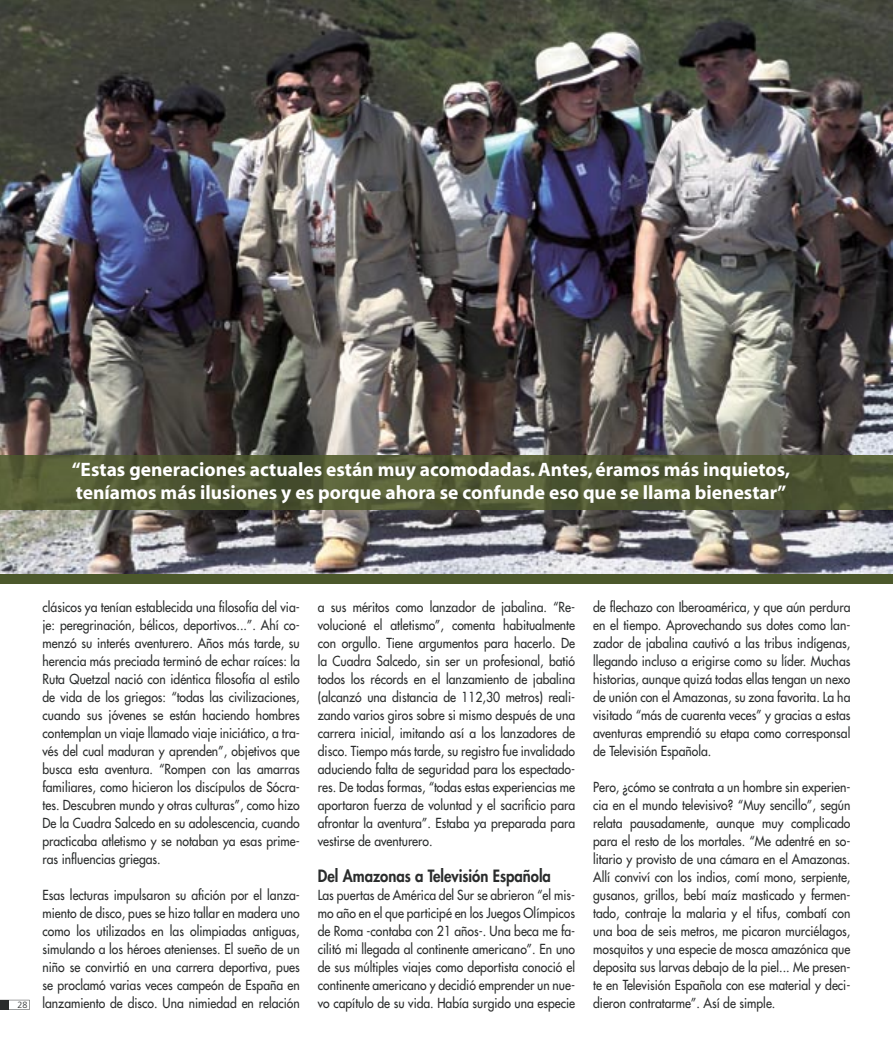
<style>
.page{position:relative;width:893px;height:1042px;background:#fff}
.page>*{position:absolute;margin:0;border:0;box-sizing:border-box;transform-origin:0 0}
.t1{font:700 19.5px/23.4px "Myriad";color:#fff}
.t2{font:800 16.5px "Futura";color:#2a2c2c;scale:.9 1}
.t3{font:13.5px/18px "Futura";color:#2a2c2c;text-align:justify;scale:.9 1}
.t4{font:9px "Bastardus Sans";color:#2a2c2c}
</style>
<div class="page">
<img style="left:0;top:0;width:893px;height:574px">
<img style="left:0;top:455px;width:893px;height:55px">
<div style="left:0;top:574px;width:893px;height:9px;background:#4c582b"></div>
<svg style="left:9px;top:1000px;width:21px;height:9px"></svg>
<div style="left:0;top:1000px;width:9px;height:9px;background:#2a2c2c"></div>
<h1 class="t1" style="left:72px;top:458px;width:720px">“Estas generaciones actuales están muy acomodadas. Antes, éramos más inquietos, teníamos más ilusiones y es porque ahora se confunde eso que se llama bienestar”</h1>
<p class="t3" style="left:43px;top:598px;width:287px">clásicos ya tenían establecida una filosofía del via&shy;je: peregrinación, bélicos, deportivos...”. Ahí co&shy;menzó su interés aventurero. Años más tarde, su herencia más preciada terminó de echar raíces: la Ruta Quetzal nació con idéntica filosofía al estilo de vida de los griegos: “todas las civilizaciones, cuando sus jóvenes se están haciendo hombres contemplan un viaje llamado viaje iniciático, a tra&shy;vés del cual maduran y aprenden”, objetivos que busca esta aventura. “Rompen con las amarras familiares, como hicieron los discípulos de Sócra&shy;tes. Descubren mundo y otras culturas”, como hizo De la Cuadra Salcedo en su adolescencia, cuando practicaba atletismo y se notaban ya esas prime&shy;ras influencias griegas.</p>
<p class="t3" style="left:43px;top:886px;width:287px">Esas lecturas impulsaron su afición por el lanza&shy;miento de disco, pues se hizo tallar en madera uno como los utilizados en las olimpiadas antiguas, simulando a los héroes atenienses. El sueño de un niño se convirtió en una carrera deportiva, pues se proclamó varias veces campeón de España en lanzamiento de disco. Una nimiedad en relación</p>
<p class="t3" style="left:593px;top:598px;width:287px">de flechazo con Iberoamérica, y que aún perdura en el tiempo. Aprovechando sus dotes como lan&shy;zador de jabalina cautivó a las tribus indígenas, llegando incluso a erigirse como su líder. Muchas historias, aunque quizá todas ellas tengan un nexo de unión con el Amazonas, su zona favorita. La ha visitado “más de cuarenta veces” y gracias a estas aventuras emprendió su etapa como corresponsal de Televisión Española.</p>
<p class="t3" style="left:593px;top:778px;width:287px">Pero, ¿cómo se contrata a un hombre sin experien&shy;cia en el mundo televisivo? “Muy sencillo”, según relata pausadamente, aunque muy complicado para el resto de los mortales. “Me adentré en so&shy;litario y provisto de una cámara en el Amazonas.<br>Allí conviví con los indios, comí mono, serpiente, gusanos, grillos, bebí maíz masticado y fermen&shy;tado, contraje la malaria y el tifus, combatí con una boa de seis metros, me picaron murciélagos, mosquitos y una especie de mosca amazónica que deposita sus larvas debajo de la piel... Me presen&shy;te en Televisión Española con ese material y deci-</p>
<p class="t3" style="left:318px;top:598px;width:287px">a sus méritos como lanzador de jabalina. “Re&shy;volucioné el atletismo”, comenta habitualmente con orgullo. Tiene argumentos para hacerlo. De la Cuadra Salcedo, sin ser un profesional, batió todos los récords en el lanzamiento de jabalina (alcanzó una distancia de 112,30 metros) reali&shy;zando varios giros sobre si mismo después de una carrera inicial, imitando así a los lanzadores de disco. Tiempo más tarde, su registro fue invalidado aduciendo falta de seguridad para los espectado&shy;res. De todas formas, “todas estas experiencias me aportaron fuerza de voluntad y el sacrificio para afrontar la aventura”. Estaba ya preparada para vestirse de aventurero.</p>
<p class="t2" style="left:318px;top:865px;width:261px">Del Amazonas a Televisión Española</p>
<p class="t3" style="left:318px;top:886px;width:287px">Las puertas de América del Sur se abrieron “el mis&shy;mo año en el que participé en los Juegos Olímpicos de Roma -contaba con 21 años-. Una beca me fa&shy;cilitó mi llegada al continente americano”. En uno de sus múltiples viajes como deportista conoció el continente americano y decidió emprender un nue&shy;vo capítulo de su vida. Había surgido una especie</p>
<p class="t4" style="left:18px;top:999px;width:12px">28</p>
<p class="t3" style="left:593px;top:994px;width:204px">dieron contratarme”. Así de simple.</p>
</div>
